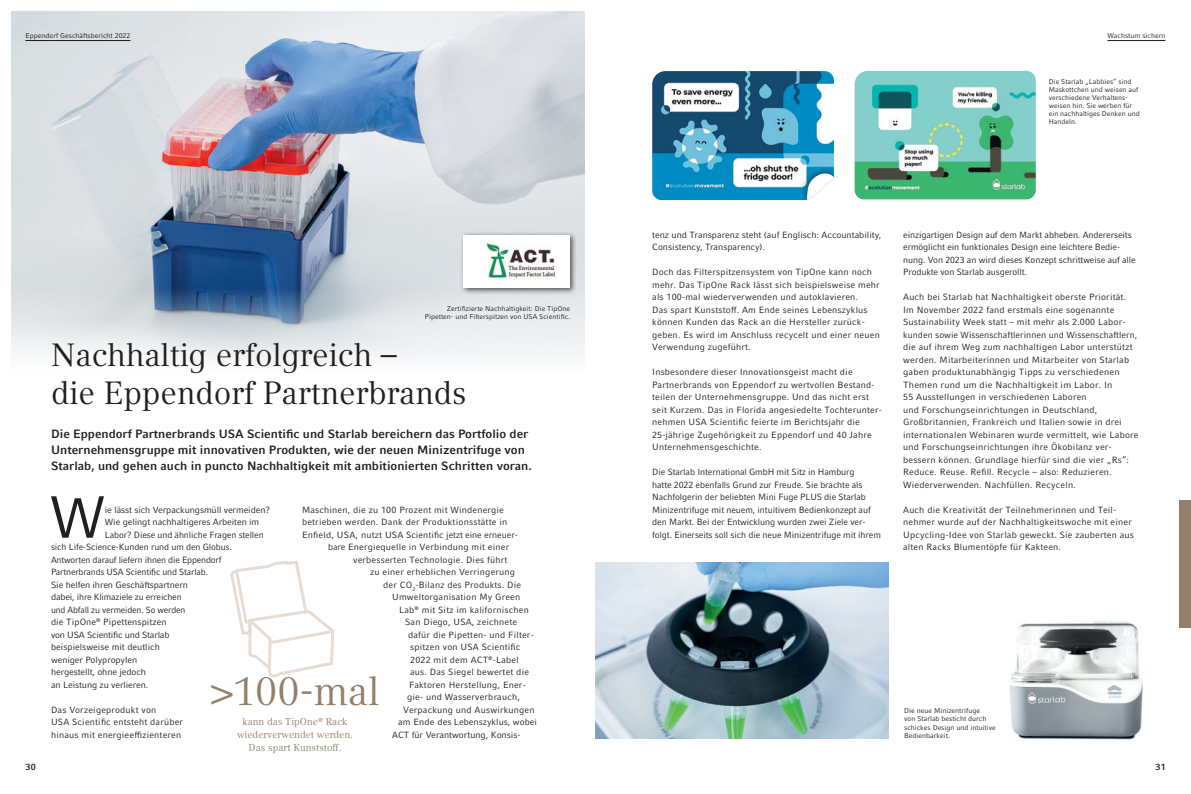
<style>
.page{position:relative;width:1191px;height:794px;background:#fff}
.page>*{position:absolute;margin:0;border:0;box-sizing:border-box;transform-origin:0 0}
.t1{font:59.1px "Compatil Factfor Eppendorf";color:#231f20}
.t2{font:40px "Compatil Textfor Eppendorf";color:#93806b}
.t3{font:32px/38px "Compatil Textfor Eppendorf";color:#231f20}
.t4{font:700 12px/16px "Compatil Factfor Eppendorf";color:#231f20}
.t5{font:10px/13px "Compatil Textfor Eppendorf";color:#93806b;text-align:center}
.t6{font:9px/12.5px "Compatil Factfor Eppendorf";letter-spacing:.02em;color:#231f20}
.t7{font:9px/12.5px "Compatil Factfor Eppendorf";letter-spacing:-.01em;color:#231f20}
.t8{font:9px/12.5px "Compatil Factfor Eppendorf";color:#231f20}
.t9{font:9px "Compatil Factfor Eppendorf";letter-spacing:-.02em;color:#231f20}
.t10{font:9px "Compatil Factfor Eppendorf";letter-spacing:-.02em;color:#231f20;scale:.96 1}
.t11{font:700 9px "Compatil Factfor Eppendorf";color:#231f20}
.t12{font:7px/8px "Compatil Factfor Eppendorf";color:#231f20}
</style>
<div class="page">
<img style="left:595px;top:562px;width:294px;height:176px">
<img style="left:11px;top:11px;width:573px;height:350px">
<hr style="left:1107px;top:40px;width:58px;height:1px;background:#231f20">
<div style="left:1179px;top:500px;width:12px;height:127px;background:#93806b"></div>
<img style="left:854px;top:71px;width:181px;height:128px">
<img style="left:652px;top:71px;width:182px;height:129px">
<div style="left:801px;top:167px;width:36px;height:36px;background:#231f20;opacity:.5"></div>
<svg style="left:807px;top:172px;width:27px;height:28px"></svg>
<div style="left:460px;top:231px;width:117px;height:64px;background:#231f20;opacity:.75"></div>
<div style="left:464px;top:235px;width:106px;height:53px;background:#fff"></div>
<img style="left:485px;top:243px;width:71px;height:35px">
<img style="left:1009px;top:621px;width:134px;height:119px">
<svg style="left:230px;top:561px;width:104px;height:117px"></svg>
<p class="t12" style="left:26px;top:31px;width:106px">Eppendorf Geschäftsbericht 2022</p>
<p class="t12" style="left:425px;top:304px;width:147px;text-align:right">Zertifizierte Nachhaltigkeit: Die TipOne<br>Pipetten- und Filterspitzen von USA Scientific.</p>
<h3 class="t3" style="left:51px;top:336px;width:417px">Nachhaltig erfolgreich –<br>die Eppendorf Partnerbrands</h3>
<p class="t4" style="left:51px;top:425px;width:482px">Die Eppendorf Partnerbrands USA Scientific und Starlab bereichern das Portfolio der<br>Unternehmensgruppe mit innovativen Produkten, wie der neuen Minizentrifuge von<br>Starlab, und gehen auch in puncto Nachhaltigkeit mit ambitionierten Schritten voran.</p>
<h1 class="t1" style="left:50px;top:483px;width:57px">W</h1>
<p class="t7" style="left:105px;top:503px;width:167px">ie lässt sich Verpackungsmüll vermeiden?</p>
<p class="t6" style="left:302px;top:503px;width:203px">Maschinen, die zu 100 Prozent mit Windenergie</p>
<p class="t6" style="left:302px;top:516px;width:207px">betrieben werden. Dank der Produktionsstätte in</p>
<p class="t6" style="left:302px;top:528px;width:217px">Enfield, USA, nutzt USA Scientific jetzt eine erneuer-</p>
<p class="t6" style="left:328px;top:541px;width:183px">bare Energiequelle in Verbindung mit einer</p>
<p class="t6" style="left:353px;top:553px;width:156px">verbesserten Technologie. Dies führt</p>
<p class="t6" style="left:370px;top:566px;width:146px">zu einer erheblichen Verringerung</p>
<p class="t6" style="left:383px;top:578px;width:139px">der CO<sub>2</sub>-Bilanz des Produkts. Die</p>
<p class="t6" style="left:392px;top:591px;width:130px">Umweltorganisation My Green</p>
<p class="t6" style="left:399px;top:603px;width:131px">Lab<sup>®</sup> mit Sitz im kalifornischen</p>
<p class="t6" style="left:405px;top:616px;width:114px">San Diego, USA, zeichnete</p>
<p class="t6" style="left:408px;top:628px;width:127px">dafür die Pipetten- und Filter-</p>
<p class="t6" style="left:410px;top:641px;width:112px">spitzen von USA Scientific</p>
<p class="t6" style="left:410px;top:653px;width:110px">2022 mit dem ACT<sup>®</sup>-Label</p>
<p class="t6" style="left:410px;top:666px;width:120px">aus. Das Siegel bewertet die</p>
<p class="t6" style="left:409px;top:678px;width:118px">Faktoren Herstellung, Ener-</p>
<p class="t6" style="left:407px;top:691px;width:114px">gie- und Wasserverbrauch,</p>
<p class="t6" style="left:403px;top:703px;width:133px">Verpackung und Auswirkungen</p>
<p class="t8" style="left:398px;top:716px;width:140px">am Ende des Lebenszyklus, wobei</p>
<p class="t8" style="left:392px;top:728px;width:130px">ACT für Verantwortung, Konsis-</p>
<p class="t7" style="left:105px;top:516px;width:156px">Wie gelingt nachhaltigeres Arbeiten im</p>
<p class="t7" style="left:105px;top:528px;width:160px">Labor? Diese und ähnliche Fragen stellen</p>
<p class="t7" style="left:51px;top:541px;width:182px">sich Life-Science-Kunden rund um den Globus.</p>
<p class="t9" style="left:51px;top:554px;width:172px">Antworten darauf liefern ihnen die Eppendorf</p>
<p class="t9" style="left:51px;top:567px;width:159px">Partnerbrands USA Scientific und Starlab.</p>
<p class="t7" style="left:51px;top:578px;width:138px">Sie helfen ihren Geschäftspartnern</p>
<p class="t9" style="left:51px;top:592px;width:132px">dabei, ihre Klimaziele zu erreichen</p>
<p class="t10" style="left:51px;top:604px;width:142px">und Abfall zu vermeiden. So werden</p>
<p class="t6" style="left:51px;top:616px;width:117px">die TipOne<sup>®</sup> Pipettenspitzen</p>
<p class="t9" style="left:51px;top:629px;width:120px">von USA Scientific und Starlab</p>
<p class="t8" style="left:51px;top:641px;width:110px">beispielsweise mit deutlich</p>
<p class="t7" style="left:51px;top:653px;width:88px">weniger Polypropylen</p>
<p class="t7" style="left:51px;top:666px;width:96px">hergestellt, ohne jedoch</p>
<p class="t7" style="left:51px;top:678px;width:99px">an Leistung zu verlieren.</p>
<p class="t6" style="left:51px;top:703px;width:134px">Das Vorzeigeprodukt von<br>USA Scientific entsteht darüber hinaus mit energieeffizienteren</p>
<h2 class="t2" style="left:211px;top:668px;width:170px">&gt;100-mal</h2>
<p class="t5" style="left:237px;top:715px;width:117px">kann das TipOne<sup>®</sup> Rack wiederverwendet werden.<br>Das spart Kunststoff.</p>
<p class="t12" style="left:1107px;top:31px;width:59px">Wachstum sichern</p>
<p class="t12" style="left:1048px;top:77px;width:93px">Die Starlab „Labbies“ sind<br>Maskottchen und weisen auf verschiedene Verhaltens&shy;weisen hin. Sie werben für ein nachhaltiges Denken und<br>Handeln.</p>
<p class="t8" style="left:652px;top:228px;width:231px">tenz und Transparenz steht (auf Englisch: Accountability,<br>Consistency, Transparency).</p>
<p class="t6" style="left:652px;top:266px;width:229px">Doch das Filterspitzensystem von TipOne kann noch mehr. Das TipOne Rack lässt sich beispielsweise mehr als 100-mal wiederverwenden und autoklavieren.<br>Das spart Kunststoff. Am Ende seines Lebenszyklus können Kunden das Rack an die Hersteller zurück&shy;geben. Es wird im Anschluss recycelt und einer neuen Verwendung zugeführt.</p>
<p class="t6" style="left:652px;top:366px;width:231px">Insbesondere dieser Innovationsgeist macht die Partnerbrands von Eppendorf zu wertvollen Bestand&shy;teilen der Unternehmensgruppe. Und das nicht erst seit Kurzem. Das in Florida angesiedelte Tochterunter&shy;nehmen USA Scientific feierte im Berichtsjahr die 25-jährige Zugehörigkeit zu Eppendorf und 40 Jahre Unternehmensgeschichte.</p>
<p class="t7" style="left:652px;top:466px;width:230px">Die Starlab International GmbH mit Sitz in Hamburg<br>hatte 2022 ebenfalls Grund zur Freude. Sie brachte als Nachfolgerin der beliebten Mini Fuge PLUS die Starlab Minizentrifuge mit neuem, intuitivem Bedienkonzept auf den Markt. Bei der Entwicklung wurden zwei Ziele ver&shy;folgt. Einerseits soll sich die neue Minizentrifuge mit ihrem</p>
<p class="t7" style="left:903px;top:228px;width:234px">einzigartigen Design auf dem Markt abheben. Andererseits ermöglicht ein funktionales Design eine leichtere Bedie&shy;nung. Von 2023 an wird dieses Konzept schrittweise auf alle Produkte von Starlab ausgerollt.</p>
<p class="t6" style="left:903px;top:291px;width:237px">Auch bei Starlab hat Nachhaltigkeit oberste Priorität.<br>Im November 2022 fand erstmals eine sogenannte Sustainability Week statt – mit mehr als 2.000 Labor&shy;kunden sowie Wissenschaftlerinnen und Wissenschaftlern, die auf ihrem Weg zum nachhaltigen Labor unterstützt werden. Mitarbeiterinnen und Mitarbeiter von Starlab gaben produktunabhängig Tipps zu verschiedenen Themen rund um die Nachhaltigkeit im Labor. In<br>55 Ausstellungen in verschiedenen Laboren<br>und Forschungseinrichtungen in Deutschland, Großbritannien, Frankreich und Italien sowie in drei internationalen Webinaren wurde vermittelt, wie Labore und Forschungseinrichtungen ihre Ökobilanz ver&shy;bessern können. Grundlage hierfür sind die vier „Rs“:<br>Reduce. Reuse. Refill. Recycle – also: Reduzieren.<br>Wiederverwenden. Nachfüllen. Recyceln.</p>
<p class="t6" style="left:903px;top:503px;width:232px">Auch die Kreativität der Teilnehmerinnen und Teil&shy;nehmer wurde auf der Nachhaltigkeitswoche mit einer Upcycling-Idee von Starlab geweckt. Sie zauberten aus alten Racks Blumentöpfe für Kakteen.</p>
<p class="t12" style="left:904px;top:707px;width:93px">Die neue Minizentrifuge<br>von Starlab besticht durch schickes Design und intuitive<br>Bedienbarkeit.</p>
<p class="t11" style="left:26px;top:761px;width:12px">30</p>
<p class="t11" style="left:1155px;top:761px;width:12px">31</p>
</div>
